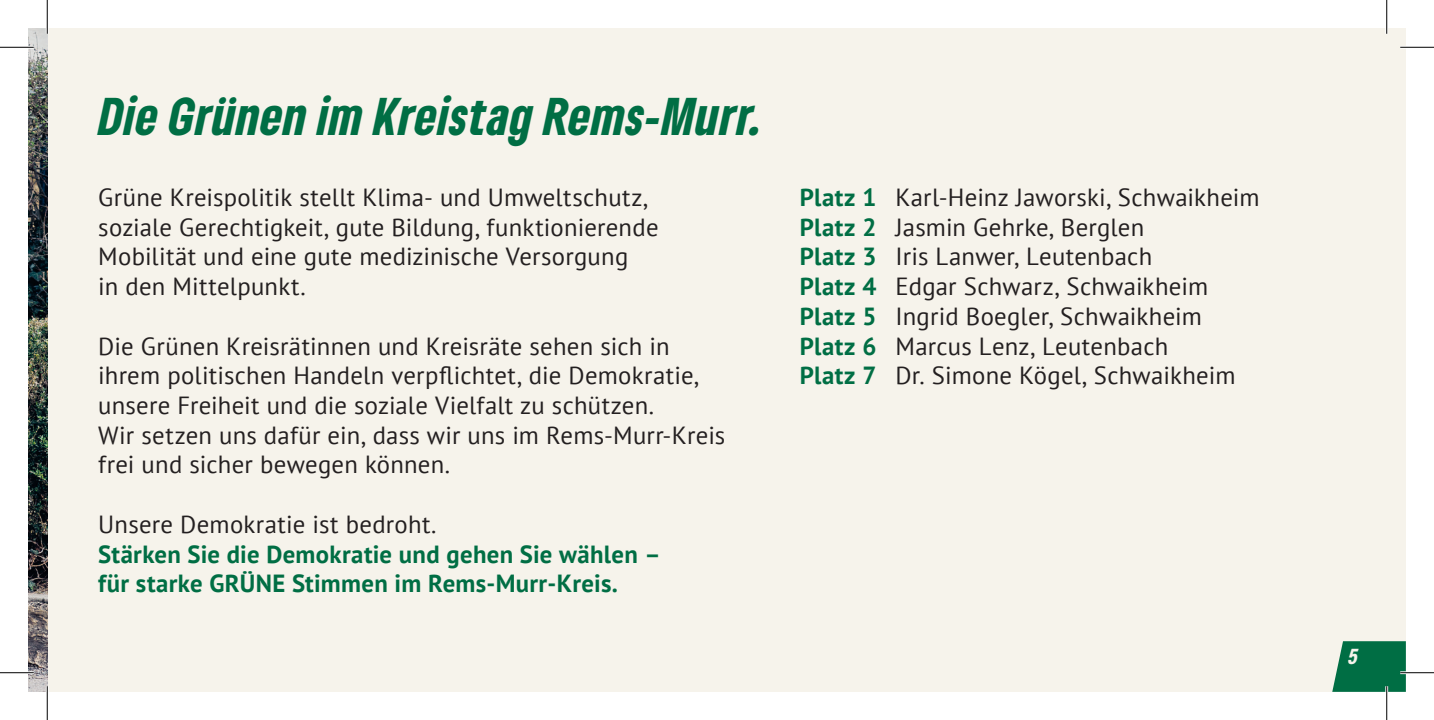
<style>
.page{position:relative;width:1434px;height:720px;background:#fff}
.page>*{position:absolute;margin:0;border:0;box-sizing:border-box;transform-origin:0 0}
.t1{font:italic 900 condensed 49.5px "Gruene Type";letter-spacing:.02em;color:#006e44}
.t2{font:24.75px/29.7px "PT Sans";letter-spacing:.01em;color:#231f20}
.t3{font:700 24.75px/29.7px "PT Sans";letter-spacing:.01em;color:#006e44}
.t4{font:italic 900 condensed 20.25px "Gruene Type";color:#f6f3eb}
.s1{font-weight:700;color:#006e44}
</style>
<div class="page">
<div style="left:47px;top:28px;width:1359px;height:663px;background:#f6f3eb"></div>
<svg style="left:1332px;top:641px;width:74px;height:50px;background:#147952"></svg>
<img style="left:28px;top:28px;width:19px;height:663px">
<hr style="left:0;top:46px;width:34px;height:3px;background:#fff">
<hr style="left:1400px;top:46px;width:34px;height:3px;background:#fff">
<hr style="left:0;top:671px;width:34px;height:3px;background:#fff">
<hr style="left:1400px;top:671px;width:34px;height:3px;background:#fff">
<hr style="left:46px;top:0;width:3px;height:34px;background:#fff">
<hr style="left:46px;top:686px;width:3px;height:34px;background:#fff">
<hr style="left:1385px;top:0;width:3px;height:34px;background:#fff">
<hr style="left:1385px;top:686px;width:3px;height:34px;background:#fff">
<hr style="left:0;top:47px;width:34px;height:1px;background:#000">
<hr style="left:1400px;top:47px;width:34px;height:1px;background:#000">
<hr style="left:0;top:672px;width:34px;height:1px;background:#000">
<hr style="left:1400px;top:672px;width:34px;height:1px;background:#000">
<hr style="left:47px;top:0;width:1px;height:34px;background:#000">
<hr style="left:47px;top:686px;width:1px;height:34px;background:#000">
<hr style="left:1386px;top:0;width:1px;height:34px;background:#000">
<hr style="left:1386px;top:686px;width:1px;height:34px;background:#000">
<h1 class="t1" style="left:99px;top:84px;width:665px">Die Grünen im Kreistag Rems-Murr.</h1>
<p class="t2" style="left:98px;top:182px;width:562px">Grüne Kreispolitik stellt Klima- und Umweltschutz, soziale Gerechtigkeit, gute Bildung, funktionierende Mobilität und eine gute medizinische Versorgung<br>in den Mittelpunkt.</p>
<p class="t2" style="left:98px;top:330px;width:628px">Die Grünen Kreisrätinnen und Kreisräte sehen sich in ihrem politischen Handeln verpflichtet, die Demokratie, unsere Freiheit und die soziale Vielfalt zu schützen.<br>Wir setzen uns dafür ein, dass wir uns im Rems-Murr-Kreis frei und sicher bewegen können.</p>
<p class="t2" style="left:98px;top:508px;width:340px">Unsere Demokratie ist bedroht.</p>
<p class="t3" style="left:98px;top:538px;width:564px">Stärken Sie die Demokratie und gehen Sie wählen – für starke GRÜNE Stimmen im Rems-Murr-Kreis.</p>
<p class="t2" style="left:800px;top:182px;width:461px"><span class="s1">Platz 1</span> Karl-Heinz Jaworski, Schwaikheim <span class="s1">Platz 2</span> Jasmin Gehrke, Berglen<br><span class="s1">Platz 3</span> Iris Lanwer, Leutenbach<br><span class="s1">Platz 4</span> Edgar Schwarz, Schwaikheim <span class="s1">Platz 5</span> Ingrid Boegler, Schwaikheim <span class="s1">Platz 6</span> Marcus Lenz, Leutenbach<br><span class="s1">Platz 7</span> Dr. Simone Kögel, Schwaikheim</p>
<p class="t4" style="left:1349px;top:642px;width:11px">5</p>
</div>
